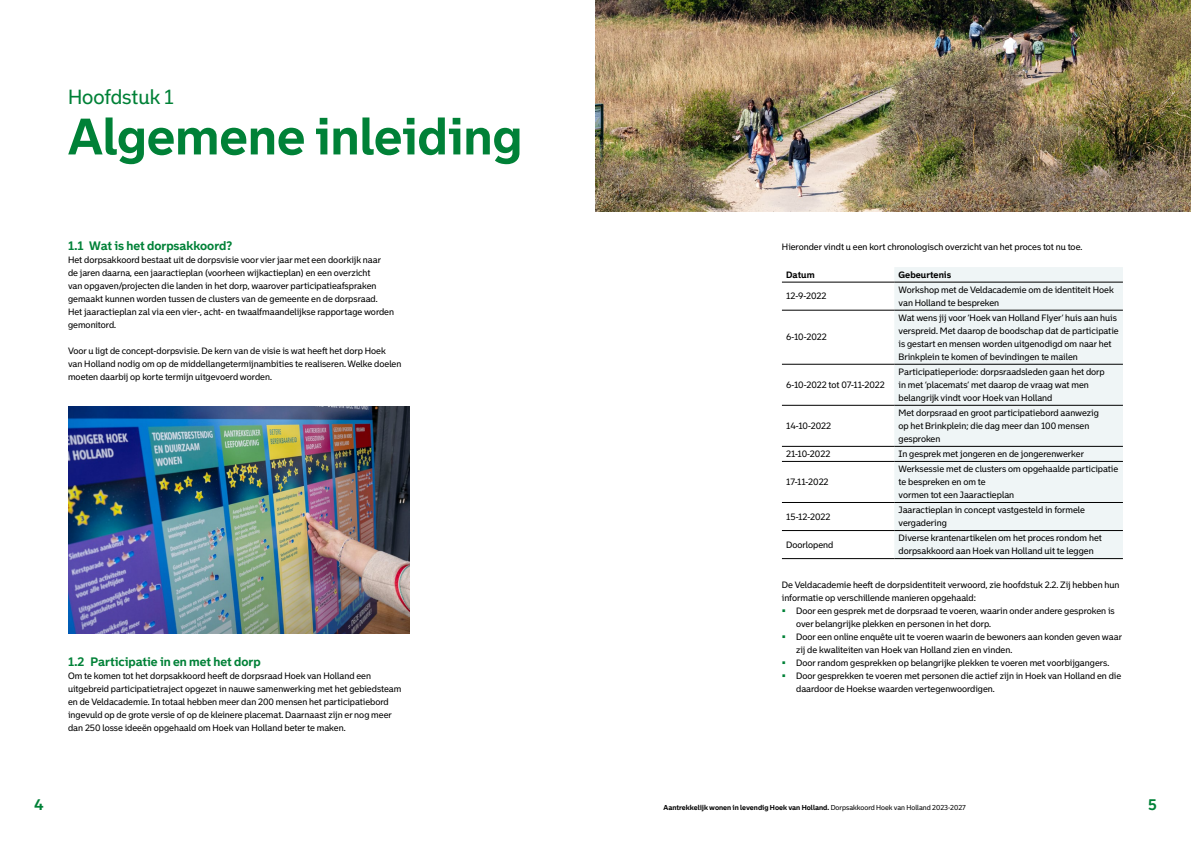
<style>
.page{position:relative;width:1191px;height:842px;background:#fff}
.page>*{position:absolute;margin:0;border:0;box-sizing:border-box;transform-origin:0 0}
.Rotterdam_Titel_bold{font:700 50px "Bolder";color:#008137}
.Hoofdstuk{font:20px "Bolder";color:#008137}
.t1{font:700 15px "Bolder";color:#008137}
.Deelhoofdstuk_tekst{font:700 12px "Bolder";color:#008137}
.Rotterdam_Platte_tek{font:9px/13px "Bolder";color:#000}
.Tabel_body{font:9px/13px "Bolder";color:#000}
.Opsomming{font:9px/13px "Bolder";color:#000}
.Tabel_body-2{font:700 9px "Bolder";color:#000}
.t2{font:700 7px "Bolder";color:#000}
.s1{color:#008137}
.s2{font-weight:400}
</style>
<div class="page">
<div style="left:894px;top:267px;width:229px;height:291px;background:#eff5f6"></div>
<hr style="left:782px;top:282px;width:112px;height:1px;background:#000">
<hr style="left:894px;top:282px;width:229px;height:1px;background:#000">
<hr style="left:782px;top:310px;width:112px;height:1px;background:#000">
<hr style="left:894px;top:310px;width:229px;height:1px;background:#000">
<hr style="left:782px;top:364px;width:112px;height:1px;background:#000">
<hr style="left:894px;top:364px;width:229px;height:1px;background:#000">
<hr style="left:782px;top:405px;width:112px;height:1px;background:#000">
<hr style="left:894px;top:405px;width:229px;height:1px;background:#000">
<hr style="left:782px;top:446px;width:112px;height:1px;background:#000">
<hr style="left:894px;top:446px;width:229px;height:1px;background:#000">
<hr style="left:782px;top:461px;width:112px;height:1px;background:#000">
<hr style="left:894px;top:461px;width:229px;height:1px;background:#000">
<hr style="left:782px;top:502px;width:112px;height:1px;background:#000">
<hr style="left:894px;top:502px;width:229px;height:1px;background:#000">
<hr style="left:782px;top:530px;width:112px;height:1px;background:#000">
<hr style="left:894px;top:530px;width:229px;height:1px;background:#000">
<hr style="left:782px;top:558px;width:112px;height:1px;background:#000">
<hr style="left:894px;top:558px;width:229px;height:1px;background:#000">
<img style="left:68px;top:406px;width:342px;height:228px">
<img style="left:595px;top:0;width:596px;height:211px">
<p class="Hoofdstuk" style="left:68px;top:85px;width:107px">Hoofdstuk 1</p>
<p class="Rotterdam_Titel_bold" style="left:68px;top:105px;width:456px">Algemene inleiding</p>
<p class="Deelhoofdstuk_tekst" style="left:68px;top:238px;width:165px">1.1 Wat is het dorpsakkoord?</p>
<p class="Rotterdam_Platte_tek" style="left:68px;top:253px;width:327px">Het dorpsakkoord bestaat uit de dorpsvisie voor vier jaar met een doorkijk naar<br>de jaren daarna, een jaaractieplan (voorheen wijkactieplan) en een overzicht<br>van opgaven/projecten die landen in het dorp, waarover participatieafspraken gemaakt kunnen worden tussen de clusters van de gemeente en de dorpsraad.<br>Het jaaractieplan zal via een vier-, acht- en twaalfmaandelijkse rapportage worden gemonitord.</p>
<p class="Rotterdam_Platte_tek" style="left:68px;top:344px;width:335px">Voor u ligt de concept-dorpsvisie. De kern van de visie is wat heeft het dorp Hoek van Holland nodig om op de middellangetermijnambities te realiseren. Welke doelen moeten daarbij op korte termijn uitgevoerd worden.</p>
<p class="Deelhoofdstuk_tekst" style="left:68px;top:654px;width:194px">1.2 Participatie in en met het dorp</p>
<p class="Rotterdam_Platte_tek" style="left:68px;top:669px;width:335px">Om te komen tot het dorpsakkoord heeft de dorpsraad Hoek van Holland een uitgebreid participatietraject opgezet in nauwe samenwerking met het gebiedsteam en de Veldacademie. In totaal hebben meer dan 200 mensen het participatiebord ingevuld op de grote versie of op de kleinere placemat. Daarnaast zijn er nog meer dan 250 losse ideeën opgehaald om Hoek van Holland beter te maken.</p>
<p class="Rotterdam_Platte_tek" style="left:782px;top:240px;width:302px">Hieronder vindt u een kort chronologisch overzicht van het proces tot nu toe.</p>
<p class="Tabel_body-2" style="left:786px;top:269px;width:30px">Datum</p>
<p class="Tabel_body-2" style="left:898px;top:269px;width:54px">Gebeurtenis</p>
<p class="Tabel_body" style="left:786px;top:290px;width:42px">12-9-2022</p>
<p class="Tabel_body" style="left:898px;top:283px;width:217px">Workshop met de Veldacademie om de identiteit Hoek van Holland te bespreken</p>
<p class="Tabel_body" style="left:786px;top:331px;width:42px">6-10-2022</p>
<p class="Tabel_body" style="left:898px;top:311px;width:222px">Wat wens jij voor ‘Hoek van Holland Flyer’ huis aan huis verspreid. Met daarop de boodschap dat de participatie is gestart en mensen worden uitgenodigd om naar het Brinkplein te komen of bevindingen te mailen</p>
<p class="Tabel_body" style="left:786px;top:378px;width:100px">6-10-2022 tot 07-11-2022</p>
<p class="Tabel_body" style="left:786px;top:419px;width:46px">14-10-2022</p>
<p class="Tabel_body" style="left:898px;top:365px;width:208px">Participatieperiode: dorpsraadsleden gaan het dorp in met ‘placemats’ met daarop de vraag wat men belangrijk vindt voor Hoek van Holland</p>
<p class="Tabel_body" style="left:898px;top:406px;width:202px">Met dorpsraad en groot participatiebord aanwezig op het Brinkplein; die dag meer dan 100 mensen gesproken</p>
<p class="Tabel_body" style="left:786px;top:447px;width:46px">21-10-2022</p>
<p class="Tabel_body" style="left:898px;top:447px;width:187px">In gesprek met jongeren en de jongerenwerker</p>
<p class="Tabel_body" style="left:786px;top:475px;width:44px">17-11-2022</p>
<p class="Tabel_body" style="left:898px;top:462px;width:221px">Werksessie met de clusters om opgehaalde participatie te bespreken en om te<br>vormen tot een Jaaractieplan</p>
<p class="Tabel_body" style="left:786px;top:510px;width:46px">15-12-2022</p>
<p class="Tabel_body" style="left:898px;top:503px;width:188px">Jaaractieplan in concept vastgesteld in formele vergadering</p>
<p class="Tabel_body" style="left:786px;top:538px;width:49px">Doorlopend</p>
<p class="Tabel_body" style="left:898px;top:532px;width:205px">Diverse krantenartikelen om het proces rondom het dorpsakkoord aan Hoek van Holland uit te leggen</p>
<p class="Rotterdam_Platte_tek" style="left:782px;top:578px;width:339px">De Veldacademie heeft de dorpsidentiteit verwoord, zie hoofdstuk 2.2. Zij hebben hun informatie op verschillende manieren opgehaald:</p>
<p class="Opsomming" style="left:796px;top:604px;width:320px;text-indent:-14px"><span class="s1">▪</span> Door een gesprek met de dorpsraad te voeren, waarin onder andere gesproken is over belangrijke plekken en personen in het dorp.</p>
<p class="Opsomming" style="left:796px;top:630px;width:327px;text-indent:-14px"><span class="s1">▪</span> Door een online enquête uit te voeren waarin de bewoners aan konden geven waar zij de kwaliteiten van Hoek van Holland zien en vinden.</p>
<p class="Opsomming" style="left:782px;top:656px;width:329px"><span class="s1">▪</span> Door random gesprekken op belangrijke plekken te voeren met voorbijgangers.</p>
<p class="Opsomming" style="left:796px;top:669px;width:327px;text-indent:-14px"><span class="s1">▪</span> Door gesprekken te voeren met personen die actief zijn in Hoek van Holland en die daardoor de Hoekse waarden vertegenwoordigen.</p>
<h3 class="t1" style="left:34px;top:796px;width:11px">4</h3>
<p class="t2" style="left:663px;top:803px;width:304px">Aantrekkelijk wonen in levendig Hoek van Holland. <span class="s2">Dorpsakkoord Hoek van Holland 2023-2027</span></p>
<h3 class="t1" style="left:1148px;top:796px;width:10px">5</h3>
</div>
